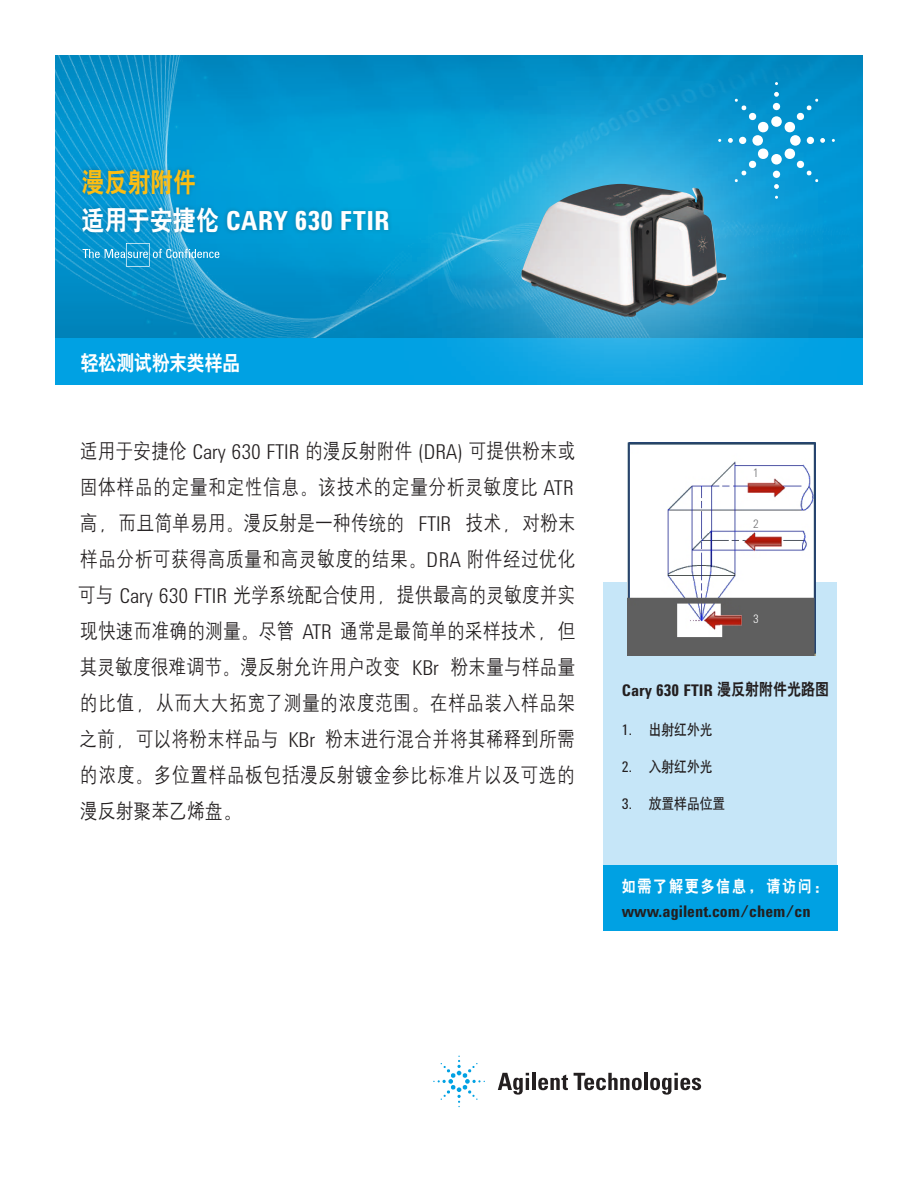
<style>
.page{position:relative;width:918px;height:1188px;background:#fff}
.page>*{position:absolute;margin:0;border:0;box-sizing:border-box;transform-origin:0 0}
.t1{font:700 27px "Agilent Condensed CFF";letter-spacing:.015em;color:#fff}
.t2{font:27px "H Yb 2 gj";color:#fdbe12;scale:.85 1}
.t3{font:21px/36px "H Yg 2 gj";letter-spacing:.03em;color:#231f20;text-align:justify;scale:.85 1}
.t4{font:21px "H Yb 2 gj";letter-spacing:-.005em;color:#fff;scale:.85 1}
.t5{font:700 16.5px "Agilent Condensed CFF";color:#231f20}
.t6{font:16.5px "H Yb 2 gj";letter-spacing:.125em;color:#fff;scale:.85 1}
.t7{font:15px "H Yb 1 gj";color:#231f20;scale:.85 1}
.t8{font:300 12px "Agilent Condensed CFF";color:#6c6d70}
.t9{font:300 12px "Agilent Condensed CFF";color:#fff}
.s1{font-family:"H Yb 2 gj";font-weight:400}
.s2{font-family:"Agilent Condensed CFF";font-weight:300}
.s3{font-family:"Agilent Condensed CFF"}
</style>
<div class="page">
<img style="left:55px;top:55px;width:808px;height:284px">
<img style="left:851px;top:55px;width:12px;height:271px">
<div style="left:603px;top:582px;width:234px;height:339px;background:#c6e6f8"></div>
<div style="left:603px;top:866px;width:234px;height:65px;background:#00a1e3"></div>
<div style="left:78px;top:164px;width:315px;height:73px;background:#231f20;opacity:.25"></div>
<div style="left:55px;top:339px;width:808px;height:46px;background:#00a1e3"></div>
<img style="left:628px;top:447px;width:188px;height:208px">
<div style="left:394px;top:50px;width:457px;height:397px;background:#fff;opacity:.75"></div>
<img style="left:521px;top:184px;width:206px;height:133px">
<svg style="left:728px;top:92px;width:97px;height:97px;background:#26a3d7"></svg>
<svg style="left:498px;top:1073px;width:31px;height:22px"></svg>
<hr style="left:532px;top:1073px;width:4px;height:17px;background:#231f20">
<svg style="left:538px;top:1075px;width:30px;height:15px"></svg>
<svg style="left:574px;top:1073px;width:68px;height:17px"></svg>
<hr style="left:644px;top:1073px;width:4px;height:17px;background:#231f20">
<svg style="left:650px;top:1073px;width:51px;height:22px"></svg>
<svg style="left:433px;top:1056px;width:52px;height:51px"></svg>
<svg style="left:83px;top:243px;width:136px;height:24px;background:#2ea5d5"></svg>
<p class="t2" style="left:81px;top:168px;width:136px">漫反射附件</p>
<p class="t1" style="left:81px;top:200px;width:310px"><span class="s1">适用于安捷伦</span> CARY 630 FTIR</p>
<p class="t4" style="left:81px;top:352px;width:189px">轻松测试粉末类样品</p>
<p class="t3" style="left:78px;top:433px;width:587px">适用于安捷伦 <span class="s2">Cary 630 FTIR</span> 的漫反射附件 <span class="s2">(DRA)</span> 可提供粉末或固体样品的定量和定性信息。该技术的定量分析灵敏度比 <span class="s2">ATR</span>高，而且简单易用。漫反射是一种传统的 <span class="s2">FTIR</span> 技术，对粉末样品分析可获得高质量和高灵敏度的结果。<span class="s2">DRA</span> 附件经过优化可与 <span class="s2">Cary 630 FTIR</span> 光学系统配合使用，提供最高的灵敏度并实现快速而准确的测量。尽管 <span class="s2">ATR</span> 通常是最简单的采样技术，但其灵敏度很难调节。漫反射允许用户改变 <span class="s2">KBr</span> 粉末量与样品量的比值，从而大大拓宽了测量的浓度范围。在样品装入样品架之前，可以将粉末样品与 <span class="s2">KBr</span> 粉末进行混合并将其稀释到所需的浓度。多位置样品板包括漫反射镀金参比标准片以及可选的漫反射聚苯乙烯盘。</p>
<p class="t8" style="left:753px;top:464px;width:7px">1</p>
<p class="t8" style="left:753px;top:515px;width:7px">2</p>
<p class="t9" style="left:753px;top:610px;width:7px">3</p>
<p class="t5" style="left:622px;top:677px;width:209px">Cary 630 FTIR <span class="s1">漫反射附件光路图</span></p>
<p class="t7" style="left:622px;top:722px;width:108px"><span class="s3">1.</span> 出射红外光</p>
<p class="t7" style="left:622px;top:759px;width:108px"><span class="s3">2.</span> 入射红外光</p>
<p class="t7" style="left:622px;top:796px;width:123px"><span class="s3">3.</span> 放置样品位置</p>
<p class="t6" style="left:622px;top:877px;width:247px">如需了解更多信息，请访问：</p>
<p class="t5" style="left:622px;top:899px;width:190px">www.agilent.com/chem/cn</p>
</div>
